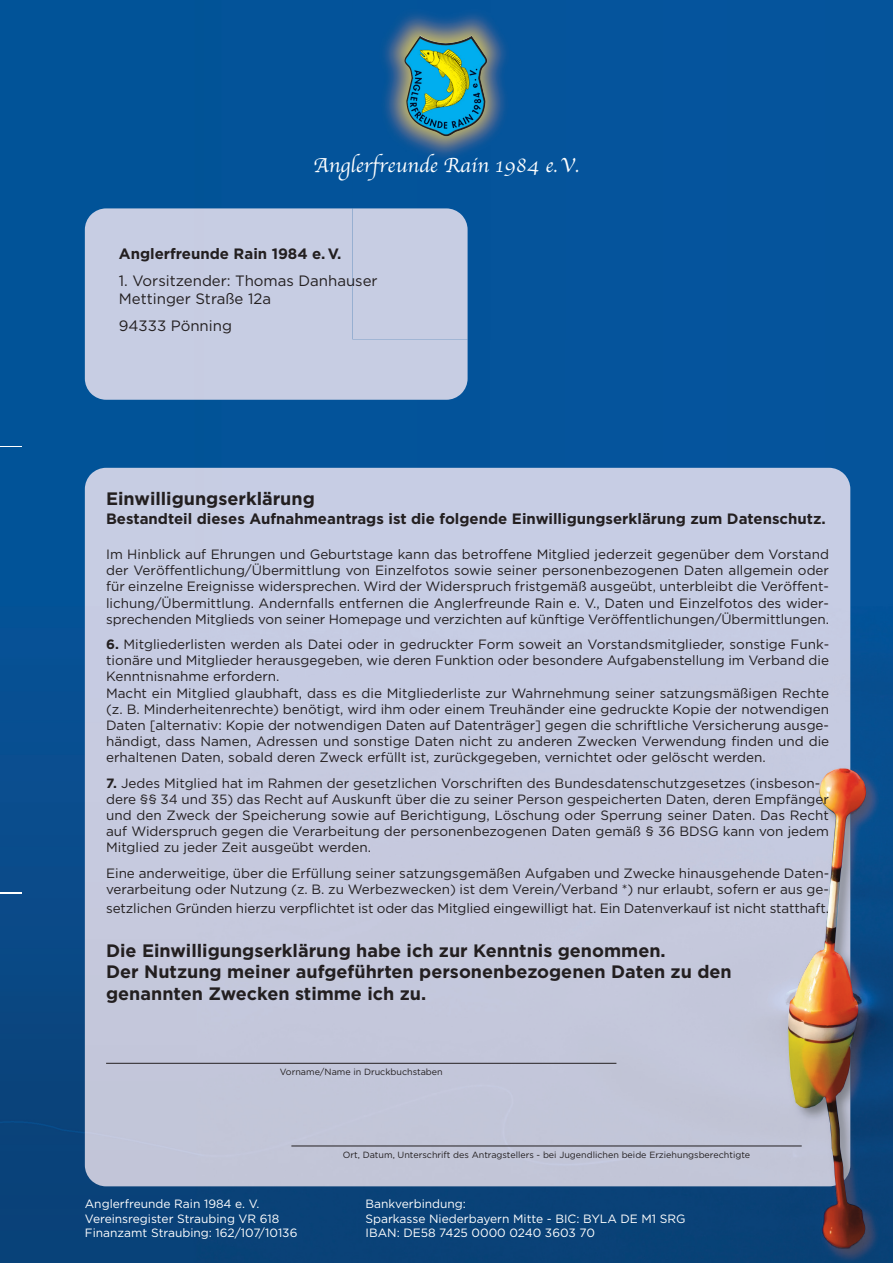
<style>
.page{position:relative;width:893px;height:1263px;background:#fff}
.page>*{position:absolute;margin:0;border:0;box-sizing:border-box;transform-origin:0 0}
.t1{font:21px "Apple Chancery";color:#fff}
.t2{font:700 18px/21.6px "Gotham";color:#231f20}
.t3{font:700 15px "Gotham";color:#231f20}
.t4{font:15px/18px "Gotham";color:#231f20}
.t5{font:13.5px/16.2px "Gotham";color:#231f20}
.t6{font:12px "Gotham";color:#fff}
.t7{font:9px "Gotham";color:#231f20}
.s1{font-weight:700}
</style>
<div class="page">
<img style="left:0;top:0;width:892px;height:1263px">
<svg style="left:0;top:446px;width:21px;height:1px"></svg>
<svg style="left:0;top:893px;width:21px;height:1px"></svg>
<div style="left:85px;top:468px;width:765px;height:718px;background:#c6cadf"></div>
<img style="left:788px;top:768px;width:78px;height:479px">
<img style="left:352px;top:0;width:258px;height:339px">
<svg style="left:421px;top:36px;width:9px;height:4px"></svg>
<div style="left:85px;top:208px;width:383px;height:192px;background:#c7cde3"></div>
<div style="left:352px;top:208px;width:116px;height:131px;background:#c7cde3"></div>
<hr style="left:291px;top:1146px;width:511px;height:1px;background:#231f20">
<hr style="left:106px;top:1063px;width:510px;height:1px;background:#231f20">
<h1 class="t1" style="left:313px;top:153px;width:267px">Anglerfreunde Rain 1984 e.V.</h1>
<p class="t3" style="left:119px;top:248px;width:224px">Anglerfreunde Rain 1984 e.V.</p>
<p class="t4" style="left:119px;top:272px;width:260px">1. Vorsitzender: Thomas Danhauser<br>Mettinger Straße 12a</p>
<p class="t4" style="left:119px;top:317px;width:115px">94333 Pönning</p>
<h2 class="t2" style="left:106px;top:489px;width:210px">Einwilligungserklärung</h2>
<p class="t3" style="left:106px;top:513px;width:721px">Bestandteil dieses Aufnahmeantrags ist die folgende Einwilligungserklärung zum Datenschutz.</p>
<p class="t5" style="left:106px;top:547px;width:724px;text-align:justify">Im Hinblick auf Ehrungen und Geburtstage kann das betroffene Mitglied jederzeit gegenüber dem Vorstand der Veröffentlichung/Übermittlung von Einzelfotos sowie seiner personenbezogenen Daten allgemein oder für einzelne Ereignisse widersprechen. Wird der Widerspruch fristgemäß ausgeübt, unterbleibt die Veröffent&shy;lichung/Übermittlung. Andernfalls entfernen die Anglerfreunde Rain e. V., Daten und Einzelfotos des wider&shy;sprechenden Mitglieds von seiner Homepage und verzichten auf künftige Veröffentlichungen/Übermittlungen.</p>
<p class="t5" style="left:106px;top:637px;width:724px"><span class="s1">6.</span> Mitgliederlisten werden als Datei oder in gedruckter Form soweit an Vorstandsmitglieder, sonstige Funk&shy;tionäre und Mitglieder herausgegeben, wie deren Funktion oder besondere Aufgabenstellung im Verband die Kenntnisnahme erfordern.<br>Macht ein Mitglied glaubhaft, dass es die Mitgliederliste zur Wahrnehmung seiner satzungsmäßigen Rechte (z. B. Minderheitenrechte) benötigt, wird ihm oder einem Treuhänder eine gedruckte Kopie der notwendigen Daten [alternativ: Kopie der notwendigen Daten auf Datenträger] gegen die schriftliche Versicherung ausge&shy;händigt, dass Namen, Adressen und sonstige Daten nicht zu anderen Zwecken Verwendung finden und die erhaltenen Daten, sobald deren Zweck erfüllt ist, zurückgegeben, vernichtet oder gelöscht werden.</p>
<p class="t5" style="left:106px;top:776px;width:724px"><span class="s1">7.</span> Jedes Mitglied hat im Rahmen der gesetzlichen Vorschriften des Bundesdatenschutzgesetzes (insbeson&shy;dere §§ 34 und 35) das Recht auf Auskunft über die zu seiner Person gespeicherten Daten, deren Empfänger und den Zweck der Speicherung sowie auf Berichtigung, Löschung oder Sperrung seiner Daten. Das Recht auf Widerspruch gegen die Verarbeitung der personenbezogenen Daten gemäß § 36 BDSG kann von jedem Mitglied zu jeder Zeit ausgeübt werden.</p>
<p class="t5" style="left:106px;top:866px;width:725px">Eine anderweitige, über die Erfüllung seiner satzungsgemäßen Aufgaben und Zwecke hinausgehende Daten&shy;verarbeitung oder Nutzung (z. B. zu Werbezwecken) ist dem Verein/Verband *) nur erlaubt, sofern er aus ge-</p>
<p class="t5" style="left:106px;top:901px;width:724px">setzlichen Gründen hierzu verpflichtet ist oder das Mitglied eingewilligt hat. Ein Datenverkauf ist nicht statthaft.</p>
<h2 class="t2" style="left:106px;top:941px;width:627px">Die Einwilligungserklärung habe ich zur Kenntnis genommen.<br>Der Nutzung meiner aufgeführten personenbezogenen Daten zu den genannten Zwecken stimme ich zu.</h2>
<p class="t7" style="left:280px;top:1069px;width:164px">Vorname/Name in Druckbuchstaben</p>
<p class="t7" style="left:343px;top:1151px;width:409px">Ort, Datum, Unterschrift des Antragstellers - bei Jugendlichen beide Erziehungsberechtigte</p>
<p class="t6" style="left:85px;top:1199px;width:176px">Anglerfreunde Rain 1984 e. V.</p>
<p class="t6" style="left:365px;top:1199px;width:102px">Bankverbindung:</p>
<p class="t6" style="left:85px;top:1214px;width:196px">Vereinsregister Straubing VR 618</p>
<p class="t6" style="left:365px;top:1214px;width:321px">Sparkasse Niederbayern Mitte - BIC: BYLA DE M1 SRG</p>
<p class="t6" style="left:85px;top:1228px;width:214px">Finanzamt Straubing: 162/107/10136</p>
<p class="t6" style="left:366px;top:1228px;width:231px">IBAN: DE58 7425 0000 0240 3603 70</p>
</div>
